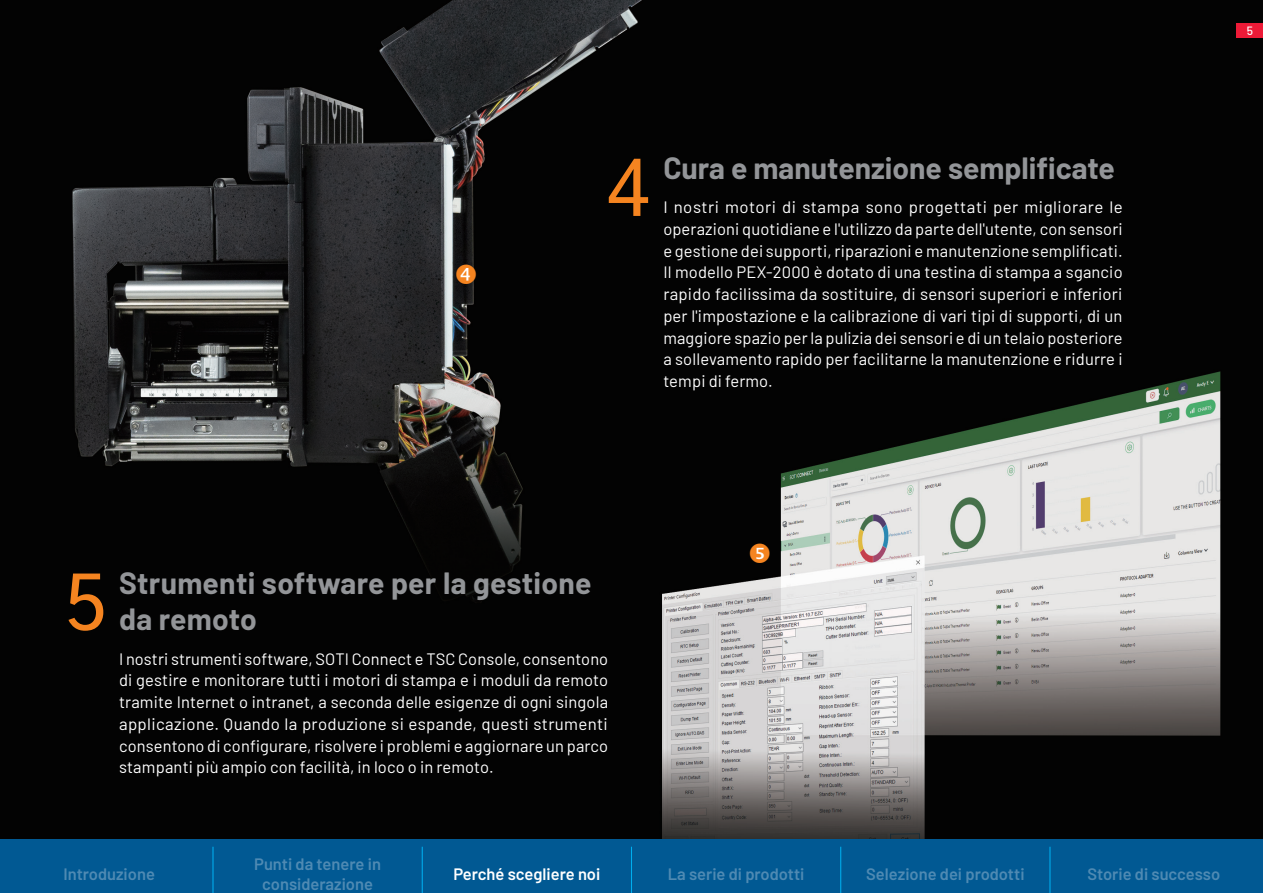
<style>
.page{position:relative;width:1263px;height:893px;background:#fff}
.page>*{position:absolute;margin:0;border:0;box-sizing:border-box;transform-origin:0 0}
.content02{font:500 75px "Gothic A1";color:#f58420}
.t1{font:700 30px/36px "Barlow";color:#939598}
.content01{font:16.5px/21.8px "Barlow";letter-spacing:.01em;color:#fff;text-align:justify}
.navigation_none{font:600 16.5px/19.8px "Barlow";color:#4f8ab3;text-align:center}
.navigation_none-2{font:600 16.5px "Barlow";color:#fff}
.t2{font:500 12px "Barlow";color:#fff}
</style>
<div class="page">
<img style="left:0;top:0;width:1263px;height:839px">
<div style="left:0;top:839px;width:1263px;height:54px;background:#015993"></div>
<hr style="left:212px;top:847px;width:2px;height:46px;background:#00aeef">
<hr style="left:422px;top:847px;width:1px;height:46px;background:#00aeef">
<hr style="left:631px;top:847px;width:1px;height:46px;background:#00aeef">
<hr style="left:840px;top:847px;width:1px;height:46px;background:#00aeef">
<hr style="left:1049px;top:847px;width:1px;height:46px;background:#00aeef">
<div style="left:1237px;top:23px;width:26px;height:15px;background:#ed1a37"></div>
<svg style="left:456px;top:264px;width:20px;height:20px"></svg>
<svg style="left:750px;top:543px;width:20px;height:20px"></svg>
<p class="content02" style="left:607px;top:131px;width:44px">4</p>
<h1 class="t1" style="left:663px;top:148px;width:453px">Cura e manutenzione semplificate</h1>
<p class="content01" style="left:663px;top:195px;width:461px">I nostri motori di stampa sono progettati per migliorare le operazioni quotidiane e l'utilizzo da parte dell'utente, con sensori e gestione dei supporti, riparazioni e manutenzione semplificati.<br>Il modello PEX-2000 è dotato di una testina di stampa a sgancio rapido facilissima da sostituire, di sensori superiori e inferiori per l'impostazione e la calibrazione di vari tipi di supporti, di un maggiore spazio per la pulizia dei sensori e di un telaio posteriore a sollevamento rapido per facilitarne la manutenzione e ridurre i tempi di fermo.</p>
<p class="t2" style="left:1247px;top:22px;width:8px">5</p>
<p class="content02" style="left:65px;top:545px;width:44px">5</p>
<h1 class="t1" style="left:119px;top:563px;width:474px">Strumenti software per la gestione da remoto</h1>
<p class="content01" style="left:119px;top:646px;width:491px">I nostri strumenti software, SOTI Connect e TSC Console, consentono di gestire e monitorare tutti i motori di stampa e i moduli da remoto tramite Internet o intranet, a seconda delle esigenze di ogni singola applicazione. Quando la produzione si espande, questi strumenti consentono di configurare, risolvere i problemi e aggiornare un parco stampanti più ampio con facilità, in loco o in remoto.</p>
<p class="navigation_none" style="left:63px;top:863px;width:93px">Introduzione</p>
<p class="navigation_none" style="left:254px;top:854px;width:128px">Punti da tenere in considerazione</p>
<p class="navigation_none-2" style="left:453px;top:863px;width:149px">Perché scegliere noi</p>
<p class="navigation_none" style="left:668px;top:863px;width:138px">La serie di prodotti</p>
<p class="navigation_none" style="left:866px;top:863px;width:160px">Selezione dei prodotti</p>
<p class="navigation_none" style="left:1087px;top:863px;width:134px">Storie di successo</p>
</div>
